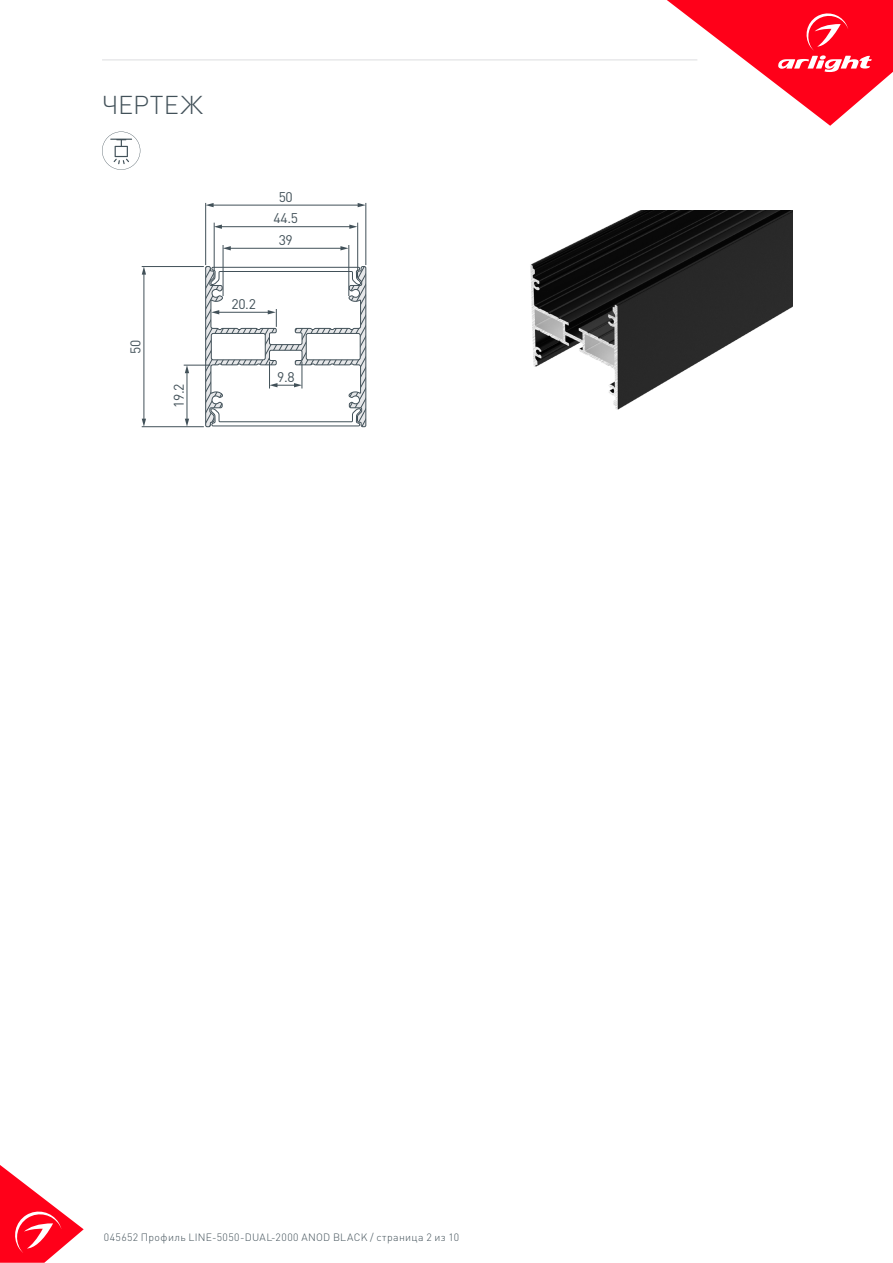
<style>
.page{position:relative;width:893px;height:1263px;background:#fff}
.page>*{position:absolute;margin:0;border:0;box-sizing:border-box;transform-origin:0 0}
.t1{font:300 25.5px "DIN Pro";letter-spacing:.01em;color:#425159}
.t2{font:13.8px/21.6px "DIN Pro";letter-spacing:-.025em;color:#425159;text-align:center}
.t3{font:300 10.5px "DIN Pro";letter-spacing:.04em;color:#425159}
</style>
<div class="page">
<svg style="left:0;top:1165px;width:84px;height:98px"></svg>
<svg style="left:667px;top:0;width:226px;height:126px"></svg>
<hr style="left:102px;top:60px;width:595px;height:1px;background:#dcdddf">
<svg style="left:102px;top:132px;width:38px;height:38px"></svg>
<hr style="left:212px;top:205px;width:147px;height:1px;background:#425159">
<svg style="left:358px;top:203px;width:8px;height:4px"></svg>
<svg style="left:206px;top:203px;width:8px;height:4px"></svg>
<hr style="left:366px;top:203px;width:1px;height:62px;background:#425159">
<hr style="left:205px;top:203px;width:1px;height:62px;background:#425159">
<hr style="left:214px;top:223px;width:1px;height:48px;background:#425159">
<hr style="left:223px;top:245px;width:1px;height:51px;background:#425159">
<hr style="left:349px;top:245px;width:1px;height:51px;background:#425159">
<hr style="left:357px;top:223px;width:1px;height:48px;background:#425159">
<hr style="left:144px;top:273px;width:1px;height:147px;background:#425159">
<svg style="left:142px;top:267px;width:4px;height:8px"></svg>
<svg style="left:142px;top:419px;width:4px;height:7px"></svg>
<hr style="left:142px;top:266px;width:62px;height:1px;background:#425159">
<hr style="left:142px;top:426px;width:62px;height:1px;background:#425159">
<hr style="left:220px;top:226px;width:131px;height:1px;background:#425159">
<svg style="left:349px;top:225px;width:8px;height:4px"></svg>
<svg style="left:214px;top:225px;width:8px;height:4px"></svg>
<hr style="left:229px;top:248px;width:113px;height:1px;background:#425159">
<svg style="left:340px;top:246px;width:8px;height:4px"></svg>
<svg style="left:223px;top:246px;width:8px;height:4px"></svg>
<svg style="left:184px;top:264px;width:183px;height:164px"></svg>
<img style="left:530px;top:211px;width:262px;height:199px">
<p class="t1" style="left:102px;top:87px;width:102px">ЧЕРТЕЖ</p>
<p class="t2" style="left:124px;top:353px;width:16px;rotate:-90deg">50</p>
<p class="t2" style="left:167px;top:408px;width:26px;rotate:-90deg">19.2</p>
<p class="t2" style="left:279px;top:185px;width:16px">50</p>
<p class="t2" style="left:274px;top:207px;width:26px">44.5<br>39</p>
<p class="t2" style="left:231px;top:293px;width:26px">20.2</p>
<p class="t2" style="left:277px;top:365px;width:19px">9.8</p>
<p class="t3" style="left:104px;top:1230px;width:357px">045652 Профиль LINE-5050-DUAL-2000 ANOD BLACK / страница 2 из 10</p>
</div>
